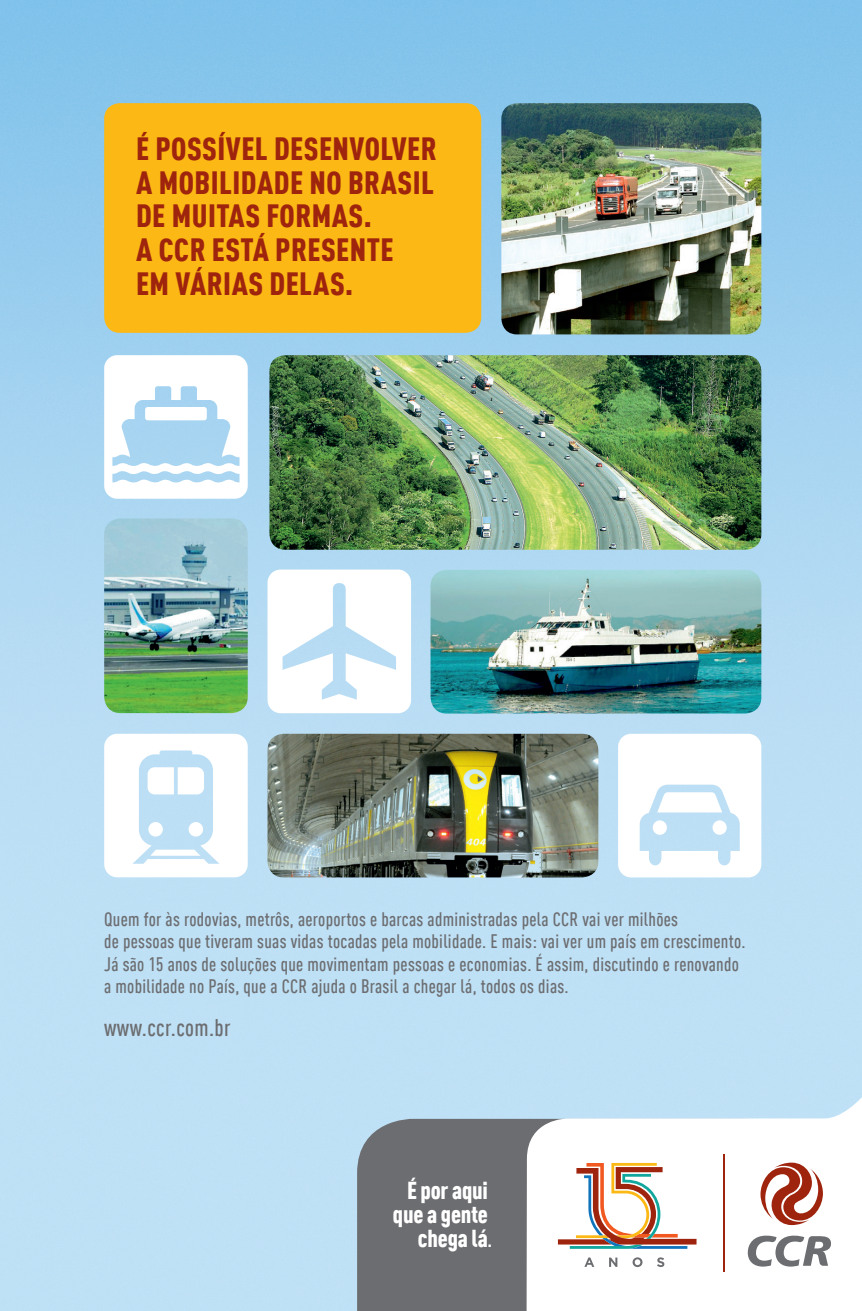
<style>
.page{position:relative;width:862px;height:1311px;background:#fff}
.page>*{position:absolute;margin:0;border:0;box-sizing:border-box;transform-origin:0 0}
.t1{font:900 condensed 31.5px/33.8px "DIN Offc";letter-spacing:.015em;color:#9e240d}
.t2{font:900 condensed 24.07px/24.1px "DIN Offc";letter-spacing:-.01em;color:#fff;text-align:right}
.t3{font:500 condensed 23.62px "DIN Offc";letter-spacing:.015em;color:#6c6d70}
.t4{font:500 condensed 19.12px/22.5px "DIN Offc";letter-spacing:.015em;color:#6c6d70}
.s1{font-size:15.97px}
</style>
<div class="page">
<img style="left:0;top:0;width:586px;height:1038px">
<img style="left:586px;top:0;width:276px;height:1038px">
<div style="left:357px;top:1118px;width:169px;height:193px;background:#6c6d70"></div>
<svg style="left:526px;top:1053px;width:336px;height:258px"></svg>
<svg style="left:760px;top:1162px;width:63px;height:63px"></svg>
<svg style="left:748px;top:1235px;width:83px;height:31px"></svg>
<svg style="left:584px;top:1257px;width:10px;height:9px"></svg>
<svg style="left:609px;top:1257px;width:8px;height:9px"></svg>
<svg style="left:632px;top:1257px;width:10px;height:10px"></svg>
<svg style="left:657px;top:1257px;width:7px;height:10px"></svg>
<svg style="left:558px;top:1163px;width:138px;height:85px"></svg>
<hr style="left:723px;top:1154px;width:2px;height:117px;background:#9e240d">
<img style="left:269px;top:355px;width:492px;height:195px">
<img style="left:501px;top:103px;width:260px;height:231px">
<img style="left:267px;top:734px;width:331px;height:143px">
<img style="left:430px;top:570px;width:331px;height:143px">
<img style="left:104px;top:518px;width:144px;height:195px">
<svg style="left:618px;top:734px;width:143px;height:143px"></svg>
<svg style="left:267px;top:569px;width:144px;height:144px"></svg>
<svg style="left:104px;top:734px;width:144px;height:143px"></svg>
<svg style="left:104px;top:355px;width:144px;height:144px"></svg>
<div style="left:104px;top:103px;width:377px;height:230px;background:#fcb814;border-radius:16px"></div>
<svg style="left:0;top:0;width:4px;height:5px"></svg>
<h1 class="t1" style="left:136px;top:131px;width:302px">É POSSÍVEL DESENVOLVER<br>A MOBILIDADE NO BRASIL<br>DE MUITAS FORMAS.<br>A CCR ESTÁ PRESENTE<br>EM VÁRIAS DELAS.</h1>
<p class="t4" style="left:104px;top:907px;width:643px">Quem for às rodovias, metrôs, aeroportos e barcas administradas pela CCR vai ver milhões<br>de pessoas que tiveram suas vidas tocadas pela mobilidade. E mais: vai ver um país em crescimento.<br>Já são 15 anos de soluções que movimentam pessoas e economias. É assim, discutindo e renovando a mobilidade no País, que a CCR ajuda o Brasil a chegar lá, todos os dias.</p>
<p class="t3" style="left:104px;top:1013px;width:128px">www.ccr.com.br</p>
<p class="t2" style="left:393px;top:1178px;width:100px">É por aqui que a gente chega lá<span class="s1">.</span></p>
</div>
